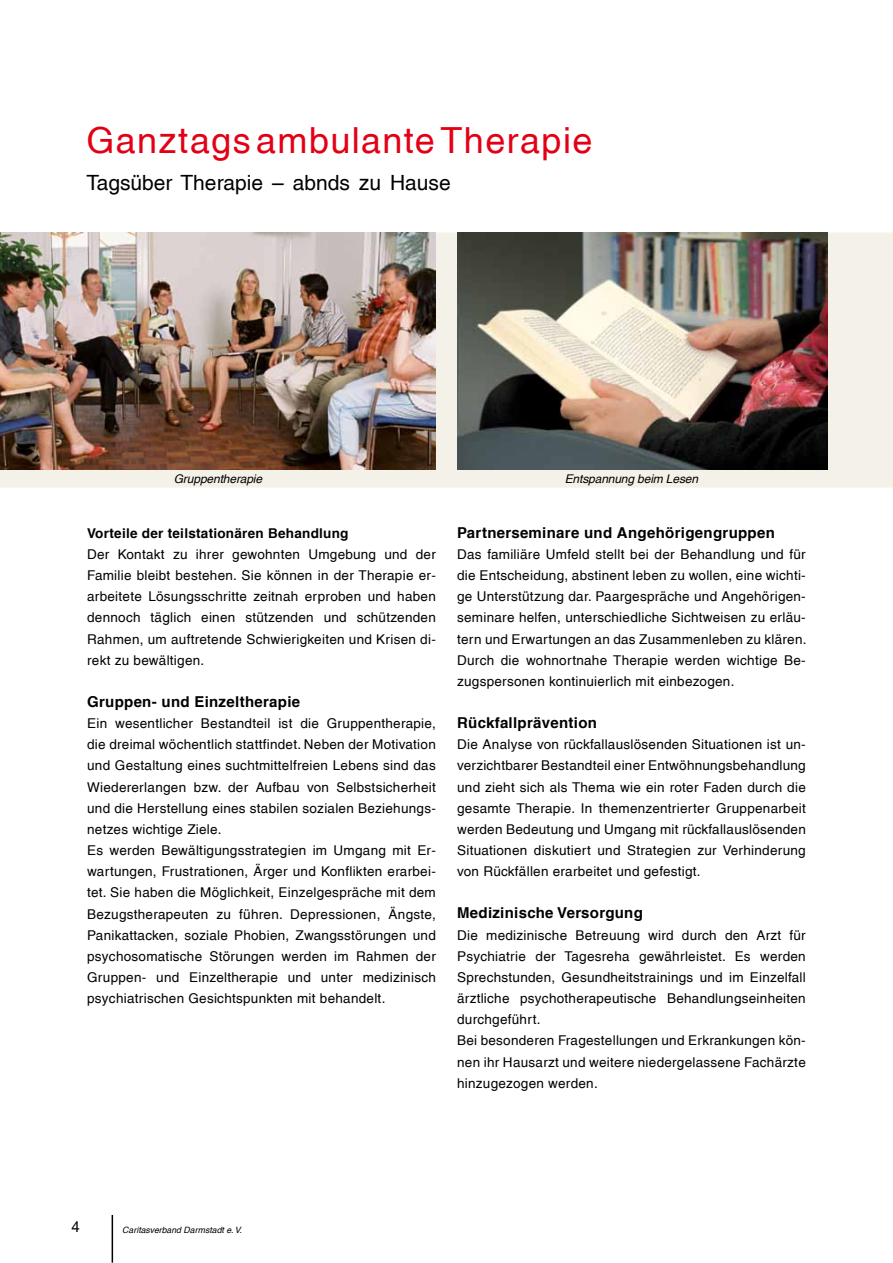
<style>
.page{position:relative;width:893px;height:1263px;background:#fff}
.page>*{position:absolute;margin:0;border:0;box-sizing:border-box;transform-origin:0 0}
.t1{font:36px "Helvetica";letter-spacing:.04em;color:#e30015}
.t2{font:21px "Helvetica";color:#000}
.t3{font:700 15px "Helvetica";letter-spacing:.02em;color:#000}
.t4{font:15px "Helvetica";color:#000}
.t5{font:13.5px/21.1px "Helvetica";letter-spacing:.02em;color:#000;text-align:justify}
.t6{font:700 13.5px "Helvetica";letter-spacing:.02em;color:#000}
.t7{font:italic 12px "Helvetica";letter-spacing:-.01em;color:#000}
.t8{font:italic 8.7px "Helvetica";color:#000}
</style>
<div class="page">
<hr style="left:112px;top:1215px;width:1px;height:48px;background:#000">
<div style="left:0;top:232px;width:892px;height:256px;background:#f4f2e8"></div>
<svg style="left:892px;top:232px;width:1px;height:256px"></svg>
<img style="left:0;top:232px;width:436px;height:237px">
<img style="left:457px;top:232px;width:370px;height:237px">
<h1 class="t1" style="left:86px;top:119px;width:508px">Ganztags ambulante Therapie</h1>
<h2 class="t2" style="left:86px;top:170px;width:366px">Tagsüber Therapie – abnds zu Hause</h2>
<p class="t7" style="left:174px;top:472px;width:90px">Gruppentherapie</p>
<p class="t7" style="left:565px;top:472px;width:135px">Entspannung beim Lesen</p>
<p class="t6" style="left:87px;top:525px;width:263px">Vorteile der teilstationären Behandlung</p>
<p class="t5" style="left:87px;top:543px;width:350px">Der Kontakt zu ihrer gewohnten Umgebung und der Familie bleibt bestehen. Sie können in der Therapie er&shy;arbeitete Lösungsschritte zeitnah erproben und haben dennoch täglich einen stützenden und schützenden Rahmen, um auftretende Schwierigkeiten und Krisen di&shy;rekt zu bewältigen.</p>
<p class="t3" style="left:87px;top:692px;width:214px">Gruppen- und Einzeltherapie</p>
<p class="t5" style="left:87px;top:713px;width:350px;text-align:left">Ein wesentlicher Bestandteil ist die Gruppentherapie, die dreimal wöchentlich stattfindet. Neben der Motivation und Gestaltung eines suchtmittelfreien Lebens sind das Wiedererlangen bzw. der Aufbau von Selbstsicherheit und die Herstellung eines stabilen sozialen Beziehungs&shy;netzes wichtige Ziele.<br>Es werden Bewältigungsstrategien im Umgang mit Er&shy;wartungen, Frustrationen, Ärger und Konflikten erarbei&shy;tet. Sie haben die Möglichkeit, Einzelgespräche mit dem Bezugstherapeuten zu führen. Depressionen, Ängste, Panikattacken, soziale Phobien, Zwangsstörungen und psychosomatische Störungen werden im Rahmen der Gruppen- und Einzeltherapie und unter medizinisch psychiatrischen Gesichtspunkten mit behandelt.</p>
<p class="t3" style="left:457px;top:523px;width:319px">Partnerseminare und Angehörigengruppen</p>
<p class="t5" style="left:457px;top:543px;width:351px">Das familiäre Umfeld stellt bei der Behandlung und für die Entscheidung, abstinent leben zu wollen, eine wichti&shy;ge Unterstützung dar. Paargespräche und Angehörigen&shy;seminare helfen, unterschiedliche Sichtweisen zu erläu&shy;tern und Erwartungen an das Zusammenleben zu klären.<br>Durch die wohnortnahe Therapie werden wichtige Be&shy;zugspersonen kontinuierlich mit einbezogen.</p>
<p class="t3" style="left:457px;top:714px;width:141px">Rückfallprävention</p>
<p class="t5" style="left:457px;top:734px;width:350px">Die Analyse von rückfallauslösenden Situationen ist un&shy;verzichtbarer Bestandteil einer Entwöhnungsbehandlung und zieht sich als Thema wie ein roter Faden durch die gesamte Therapie. In themenzentrierter Gruppenarbeit werden Bedeutung und Umgang mit rückfallauslösenden Situationen diskutiert und Strategien zur Verhinderung von Rückfällen erarbeitet und gefestigt.</p>
<p class="t3" style="left:457px;top:904px;width:187px">Medizinische Versorgung</p>
<p class="t5" style="left:457px;top:924px;width:350px;text-align:left">Die medizinische Betreuung wird durch den Arzt für Psychiatrie der Tagesreha gewährleistet. Es werden Sprechstunden, Gesundheitstrainings und im Einzelfall ärztliche psychotherapeutische Behandlungseinheiten durchgeführt.<br>Bei besonderen Fragestellungen und Erkrankungen kön&shy;nen ihr Hausarzt und weitere niedergelassene Fachärzte hinzugezogen werden.</p>
<p class="t4" style="left:71px;top:1218px;width:10px">4</p>
<p class="t8" style="left:122px;top:1224px;width:121px">Caritasverband Darmstadt e. V.</p>
</div>
